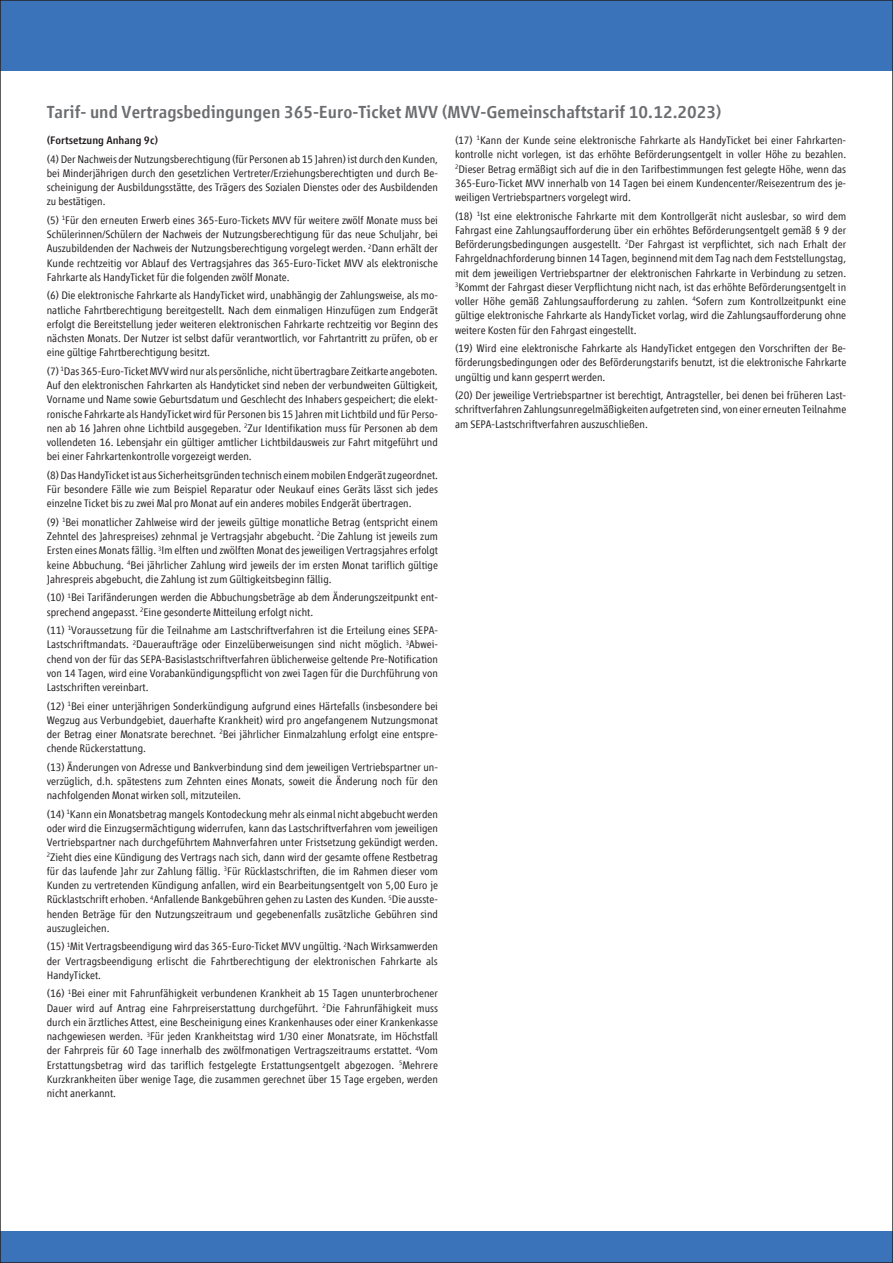
<style>
.page{position:relative;width:893px;height:1263px;background:#fff}
.page>*{position:absolute;margin:0;border:0;box-sizing:border-box;transform-origin:0 0}
.t1{font:500 18px "Vialog LT";color:#6c6d70}
.t2{font:300 11.25px/14.2px "Vialog LT";color:#231f20;text-align:justify}
.t3{font:500 11.25px "Vialog LT";color:#231f20}
</style>
<div class="page">
<div style="left:0;top:0;width:893px;height:70px;background:#3b73ba"></div>
<div style="left:0;top:1231px;width:893px;height:32px;background:#3b73ba"></div>
<p class="t1" style="left:47px;top:102px;width:676px">Tarif- und Vertragsbedingungen 365-Euro-Ticket MVV (MVV-Gemeinschaftstarif 10.12.2023)</p>
<p class="t3" style="left:47px;top:134px;width:113px">(Fortsetzung Anhang 9c)</p>
<p class="t2" style="left:47px;top:152px;width:393px">(4) Der Nachweis der Nutzungsberechtigung (für Personen ab 15 Jahren) ist durch den Kunden, bei Minderjährigen durch den gesetzlichen Vertreter/Erziehungsberechtigten und durch Be&shy;scheinigung der Ausbildungsstätte, des Trägers des Sozialen Dienstes oder des Ausbildenden zu bestätigen.</p>
<p class="t2" style="left:47px;top:213px;width:393px">(5) <sup>1</sup>Für den erneuten Erwerb eines 365-Euro-Tickets MVV für weitere zwölf Monate muss bei Schülerinnen/Schülern der Nachweis der Nutzungsberechtigung für das neue Schuljahr, bei Auszubildenden der Nachweis der Nutzungsberechtigung vorgelegt werden. <sup>2</sup>Dann erhält der Kunde rechtzeitig vor Ablauf des Vertragsjahres das 365-Euro-Ticket MVV als elektronische Fahrkarte als HandyTicket für die folgenden zwölf Monate.</p>
<p class="t2" style="left:47px;top:288px;width:393px">(6) Die elektronische Fahrkarte als HandyTicket wird, unabhängig der Zahlungsweise, als mo&shy;natliche Fahrtberechtigung bereitgestellt. Nach dem einmaligen Hinzufügen zum Endgerät erfolgt die Bereitstellung jeder weiteren elektronischen Fahrkarte rechtzeitig vor Beginn des nächsten Monats. Der Nutzer ist selbst dafür verantwortlich, vor Fahrtantritt zu prüfen, ob er eine gültige Fahrtberechtigung besitzt.</p>
<p class="t2" style="left:47px;top:364px;width:393px">(7) <sup>1</sup>Das 365-Euro-Ticket MVV wird nur als persönliche, nicht übertragbare Zeitkarte angeboten.<br>Auf den elektronischen Fahrkarten als Handyticket sind neben der verbundweiten Gültigkeit, Vorname und Name sowie Geburtsdatum und Geschlecht des Inhabers gespeichert; die elekt&shy;ronische Fahrkarte als HandyTicket wird für Personen bis 15 Jahren mit Lichtbild und für Perso&shy;nen ab 16 Jahren ohne Lichtbild ausgegeben. <sup>2</sup>Zur Identifikation muss für Personen ab dem vollendeten 16. Lebensjahr ein gültiger amtlicher Lichtbildausweis zur Fahrt mitgeführt und bei einer Fahrkartenkontrolle vorgezeigt werden.</p>
<p class="t2" style="left:47px;top:468px;width:393px">(8) Das HandyTicket ist aus Sicherheitsgründen technisch einem mobilen Endgerät zugeordnet.<br>Für besondere Fälle wie zum Beispiel Reparatur oder Neukauf eines Geräts lässt sich jedes einzelne Ticket bis zu zwei Mal pro Monat auf ein anderes mobiles Endgerät übertragen.</p>
<p class="t2" style="left:47px;top:515px;width:393px">(9) <sup>1</sup>Bei monatlicher Zahlweise wird der jeweils gültige monatliche Betrag (entspricht einem Zehntel des Jahrespreises) zehnmal je Vertragsjahr abgebucht. <sup>2</sup>Die Zahlung ist jeweils zum Ersten eines Monats fällig. <sup>3</sup>Im elften und zwölften Monat des jeweiligen Vertragsjahres erfolgt keine Abbuchung. <sup>4</sup>Bei jährlicher Zahlung wird jeweils der im ersten Monat tariflich gültige Jahrespreis abgebucht, die Zahlung ist zum Gültigkeitsbeginn fällig.</p>
<p class="t2" style="left:47px;top:590px;width:393px">(10) <sup>1</sup>Bei Tarifänderungen werden die Abbuchungsbeträge ab dem Änderungszeitpunkt ent&shy;sprechend angepasst. <sup>2</sup>Eine gesonderte Mitteilung erfolgt nicht.</p>
<p class="t2" style="left:47px;top:623px;width:393px">(11) <sup>1</sup>Voraussetzung für die Teilnahme am Lastschriftverfahren ist die Erteilung eines SEPA-Lastschriftmandats. <sup>2</sup>Daueraufträge oder Einzelüberweisungen sind nicht möglich. <sup>3</sup>Abwei&shy;chend von der für das SEPA-Basislastschriftverfahren üblicherweise geltende Pre-Notification von 14 Tagen, wird eine Vorabankündigungspflicht von zwei Tagen für die Durchführung von Lastschriften vereinbart.</p>
<p class="t2" style="left:47px;top:699px;width:393px">(12) <sup>1</sup>Bei einer unterjährigen Sonderkündigung aufgrund eines Härtefalls (insbesondere bei Wegzug aus Verbundgebiet, dauerhafte Krankheit) wird pro angefangenem Nutzungsmonat der Betrag einer Monatsrate berechnet. <sup>2</sup>Bei jährlicher Einmalzahlung erfolgt eine entspre&shy;chende Rückerstattung.</p>
<p class="t2" style="left:47px;top:760px;width:393px">(13) Änderungen von Adresse und Bankverbindung sind dem jeweiligen Vertriebspartner un&shy;verzüglich, d.h. spätestens zum Zehnten eines Monats, soweit die Änderung noch für den nachfolgenden Monat wirken soll, mitzuteilen.</p>
<p class="t2" style="left:47px;top:807px;width:393px">(14) <sup>1</sup>Kann ein Monatsbetrag mangels Kontodeckung mehr als einmal nicht abgebucht werden oder wird die Einzugsermächtigung widerrufen, kann das Lastschriftverfahren vom jeweiligen Vertriebspartner nach durchgeführtem Mahnverfahren unter Fristsetzung gekündigt werden.<br><sup>2</sup>Zieht dies eine Kündigung des Vertrags nach sich, dann wird der gesamte offene Restbetrag für das laufende Jahr zur Zahlung fällig. <sup>3</sup>Für Rücklastschriften, die im Rahmen dieser vom Kunden zu vertretenden Kündigung anfallen, wird ein Bearbeitungsentgelt von 5,00 Euro je Rücklastschrift erhoben. <sup>4</sup>Anfallende Bankgebühren gehen zu Lasten des Kunden. <sup>5</sup>Die ausste&shy;henden Beträge für den Nutzungszeitraum und gegebenenfalls zusätzliche Gebühren sind auszugleichen.</p>
<p class="t2" style="left:47px;top:939px;width:393px">(15) <sup>1</sup>Mit Vertragsbeendigung wird das 365-Euro-Ticket MVV ungültig. <sup>2</sup>Nach Wirksamwerden der Vertragsbeendigung erlischt die Fahrtberechtigung der elektronischen Fahrkarte als HandyTicket.</p>
<p class="t2" style="left:47px;top:986px;width:393px">(16) <sup>1</sup>Bei einer mit Fahrunfähigkeit verbundenen Krankheit ab 15 Tagen ununterbrochener Dauer wird auf Antrag eine Fahrpreiserstattung durchgeführt. <sup>2</sup>Die Fahrunfähigkeit muss durch ein ärztliches Attest, eine Bescheinigung eines Krankenhauses oder einer Krankenkasse nachgewiesen werden. <sup>3</sup>Für jeden Krankheitstag wird 1/30 einer Monatsrate, im Höchstfall der Fahrpreis für 60 Tage innerhalb des zwölfmonatigen Vertragszeitraums erstattet. <sup>4</sup>Vom Erstattungsbetrag wird das tariflich festgelegte Erstattungsentgelt abgezogen. <sup>5</sup>Mehrere Kurzkrankheiten über wenige Tage, die zusammen gerechnet über 15 Tage ergeben, werden nicht anerkannt.</p>
<p class="t2" style="left:455px;top:133px;width:393px">(17) <sup>1</sup>Kann der Kunde seine elektronische Fahrkarte als HandyTicket bei einer Fahrkarten&shy;kontrolle nicht vorlegen, ist das erhöhte Beförderungsentgelt in voller Höhe zu bezahlen.<br><sup>2</sup>Dieser Betrag ermäßigt sich auf die in den Tarifbestimmungen fest gelegte Höhe, wenn das 365-Euro-Ticket MVV innerhalb von 14 Tagen bei einem Kundencenter/Reisezentrum des je&shy;weiligen Vertriebspartners vorgelegt wird.</p>
<p class="t2" style="left:455px;top:209px;width:393px">(18) <sup>1</sup>Ist eine elektronische Fahrkarte mit dem Kontrollgerät nicht auslesbar, so wird dem Fahrgast eine Zahlungsaufforderung über ein erhöhtes Beförderungsentgelt gemäß § 9 der Beförderungsbedingungen ausgestellt. <sup>2</sup>Der Fahrgast ist verpflichtet, sich nach Erhalt der Fahrgeldnachforderung binnen 14 Tagen, beginnend mit dem Tag nach dem Feststellungstag, mit dem jeweiligen Vertriebspartner der elektronischen Fahrkarte in Verbindung zu setzen.<br><sup>3</sup>Kommt der Fahrgast dieser Verpflichtung nicht nach, ist das erhöhte Beförderungsentgelt in voller Höhe gemäß Zahlungsaufforderung zu zahlen. <sup>4</sup>Sofern zum Kontrollzeitpunkt eine gültige elektronische Fahrkarte als HandyTicket vorlag, wird die Zahlungsaufforderung ohne weitere Kosten für den Fahrgast eingestellt.</p>
<p class="t2" style="left:455px;top:341px;width:393px">(19) Wird eine elektronische Fahrkarte als HandyTicket entgegen den Vorschriften der Be&shy;förderungsbedingungen oder des Beförderungstarifs benutzt, ist die elektronische Fahrkarte ungültig und kann gesperrt werden.</p>
<p class="t2" style="left:455px;top:388px;width:393px">(20) Der jeweilige Vertriebspartner ist berechtigt, Antragsteller, bei denen bei früheren Last&shy;schriftverfahren Zahlungsunregelmäßigkeiten aufgetreten sind, von einer erneuten Teilnahme am SEPA-Lastschriftverfahren auszuschließen.</p>
</div>
